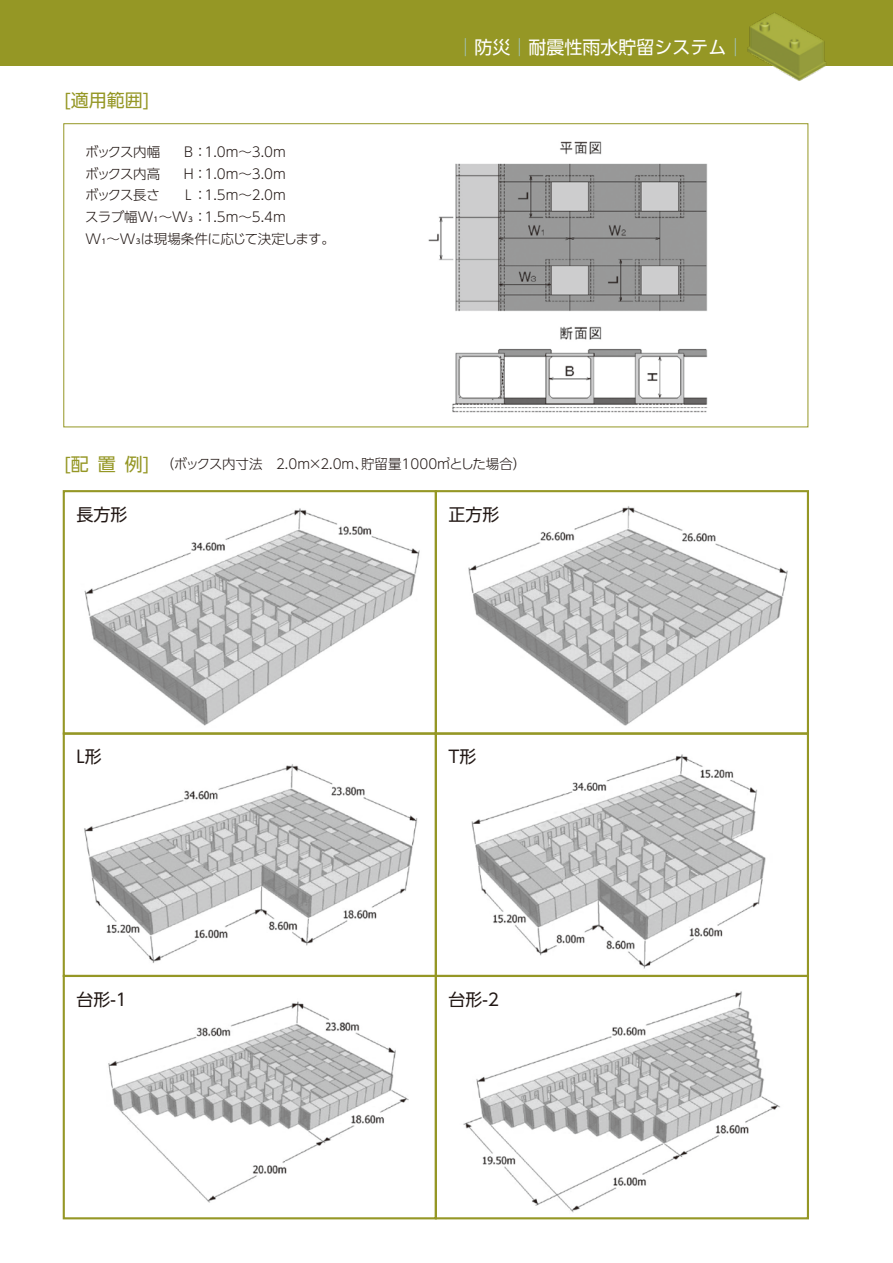
<style>
.page{position:relative;width:893px;height:1263px;background:#fff}
.page>*{position:absolute;margin:0;border:0;box-sizing:border-box;transform-origin:0 0}
.t1{font:18px "UD Shin Go Pro";color:#fff}
.t2{font:18px "UD Shin Go Pro";color:#959725}
.t3{font:16.95px "UD Shin Go Pro";color:#221815}
.t4{font:300 13.5px/21.8px "UD Shin Go Pro";color:#221815}
.t5{font:300 13.5px "UD Shin Go Pro";letter-spacing:-.02em;color:#221815}
.s1{color:#a3cad4}
.s2{font-weight:400;font-size:18px;color:#959725}
</style>
<div class="page">
<div style="left:0;top:0;width:893px;height:66px;background:#959725"></div>
<img style="left:747px;top:13px;width:79px;height:68px">
<img style="left:84px;top:508px;width:336px;height:218px">
<img style="left:468px;top:506px;width:320px;height:220px">
<img style="left:84px;top:764px;width:334px;height:199px">
<img style="left:471px;top:754px;width:295px;height:215px">
<img style="left:108px;top:1001px;width:301px;height:202px">
<img style="left:463px;top:991px;width:317px;height:222px">
<img style="left:428px;top:141px;width:280px;height:272px">
<div style="left:63px;top:490px;width:374px;height:245px;border:2px solid #959725"></div>
<div style="left:435px;top:490px;width:374px;height:245px;border:2px solid #959725"></div>
<div style="left:63px;top:732px;width:374px;height:245px;border:2px solid #959725"></div>
<div style="left:435px;top:732px;width:374px;height:245px;border:2px solid #959725"></div>
<div style="left:63px;top:975px;width:374px;height:244px;border:2px solid #959725"></div>
<div style="left:435px;top:975px;width:374px;height:244px;border:2px solid #959725"></div>
<h1 class="t2" style="left:64px;top:86px;width:87px">[適用範囲]</h1>
<p class="t5" style="left:85px;top:141px;width:77px">ボックス内幅</p>
<p class="t5" style="left:184px;top:141px;width:103px">B ： 1.0m～3.0m</p>
<p class="t5" style="left:85px;top:163px;width:77px">ボックス内高</p>
<p class="t5" style="left:184px;top:163px;width:104px">H ： 1.0m～3.0m</p>
<p class="t5" style="left:85px;top:184px;width:76px">ボックス長さ</p>
<p class="t4" style="left:85px;top:184px;width:251px;text-indent:100px">L： 1.5m～2.0m<br>スラブ幅W₁～W₃ ： 1.5m～5.4m<br>W₁～W₃は現場条件に応じて決定します。</p>
<h1 class="t1" style="left:456px;top:33px;width:289px"><span class="s1">│</span>防災<span class="s1">│</span>耐震性雨水貯留システム<span class="s1">│</span></h1>
<p class="t4" style="left:64px;top:453px;width:464px"><span class="s2">[配置例]　</span>（ボックス内寸法　2.0m×2.0m、貯留量1000㎥とした場合）</p>
<p class="t3" style="left:77px;top:501px;width:53px">長方形</p>
<p class="t3" style="left:449px;top:501px;width:53px">正方形</p>
<p class="t3" style="left:77px;top:743px;width:27px">L形</p>
<p class="t3" style="left:449px;top:743px;width:30px">T形</p>
<p class="t3" style="left:77px;top:985px;width:52px">台形-1</p>
<p class="t3" style="left:449px;top:985px;width:52px">台形-2</p>
</div>
